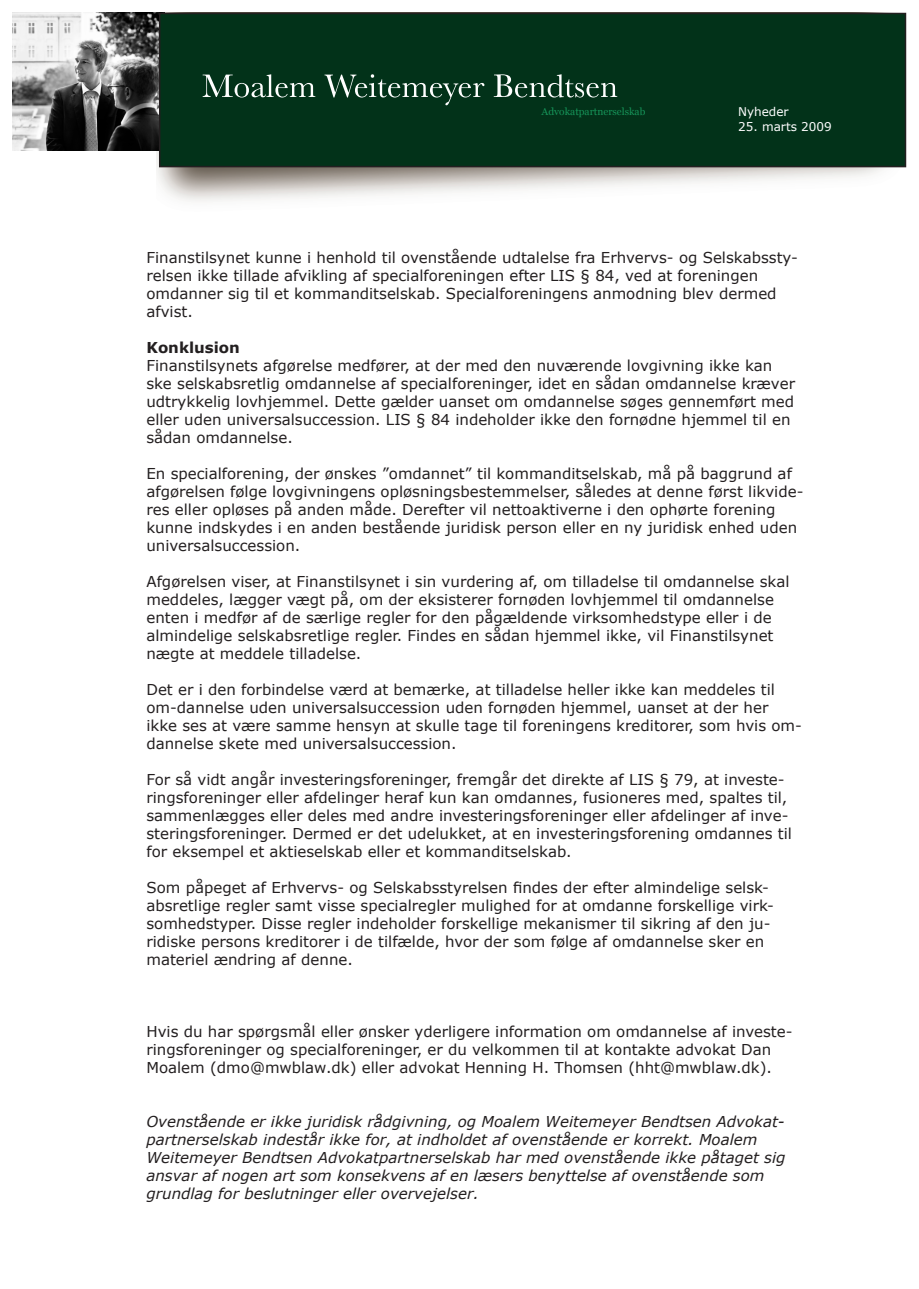
<style>
.page{position:relative;width:919px;height:1289px;background:#fff}
.page>*{position:absolute;margin:0;border:0;box-sizing:border-box;transform-origin:0 0}
.t1{font:15px/18px "Verdana";color:#231f20}
.t2{font:italic 15px/18px "Verdana";color:#231f20}
.t3{font:700 15px "Verdana";color:#231f20}
.t4{font:12px "Verdana";color:#fff}
.t5{font:10.2px "Georgia";color:#169459}
</style>
<div class="page">
<img style="left:157px;top:150px;width:749px;height:52px">
<img style="left:13px;top:13px;width:146px;height:137px">
<div style="left:160px;top:14px;width:745px;height:153px;background:#023219"></div>
<div style="left:159px;top:13px;width:747px;height:154px;border:2px solid #231f20"></div>
<svg style="left:203px;top:74px;width:112px;height:23px"></svg>
<svg style="left:324px;top:74px;width:160px;height:31px"></svg>
<svg style="left:493px;top:74px;width:124px;height:23px"></svg>
<p class="t5" style="left:541px;top:106px;width:105px">Advokatpartnerselskab</p>
<p class="t4" style="left:738px;top:104px;width:52px">Nyheder</p>
<p class="t4" style="left:738px;top:119px;width:95px">25. marts 2009</p>
<p class="t1" style="left:146px;top:248px;width:653px">Finanstilsynet kunne i henhold til ovenstående udtalelse fra Erhvervs- og Selskabssty&shy;relsen ikke tillade afvikling af specialforeningen efter LIS § 84, ved at foreningen omdanner sig til et kommanditselskab. Specialforeningens anmodning blev dermed afvist.</p>
<p class="t3" style="left:146px;top:337px;width:95px">Konklusion</p>
<p class="t1" style="left:146px;top:356px;width:650px">Finanstilsynets afgørelse medfører, at der med den nuværende lovgivning ikke kan ske selskabsretlig omdannelse af specialforeninger, idet en sådan omdannelse kræver udtrykkelig lovhjemmel. Dette gælder uanset om omdannelse søges gennemført med eller uden universalsuccession. LIS § 84 indeholder ikke den fornødne hjemmel til en sådan omdannelse.</p>
<p class="t1" style="left:146px;top:464px;width:658px">En specialforening, der ønskes ”omdannet” til kommanditselskab, må på baggrund af afgørelsen følge lovgivningens opløsningsbestemmelser, således at denne først likvide&shy;res eller opløses på anden måde. Derefter vil nettoaktiverne i den ophørte forening kunne indskydes i en anden bestående juridisk person eller en ny juridisk enhed uden universalsuccession.</p>
<p class="t1" style="left:146px;top:572px;width:644px">Afgørelsen viser, at Finanstilsynet i sin vurdering af, om tilladelse til omdannelse skal meddeles, lægger vægt på, om der eksisterer fornøden lovhjemmel til omdannelse enten i medfør af de særlige regler for den pågældende virksomhedstype eller i de almindelige selskabsretlige regler. Findes en sådan hjemmel ikke, vil Finanstilsynet nægte at meddele tilladelse.</p>
<p class="t1" style="left:146px;top:680px;width:657px">Det er i den forbindelse værd at bemærke, at tilladelse heller ikke kan meddeles til om-dannelse uden universalsuccession uden fornøden hjemmel, uanset at der her ikke ses at være samme hensyn at skulle tage til foreningens kreditorer, som hvis om&shy;dannelse skete med universalsuccession.</p>
<p class="t1" style="left:146px;top:770px;width:647px">For så vidt angår investeringsforeninger, fremgår det direkte af LIS § 79, at investe&shy;ringsforeninger eller afdelinger heraf kun kan omdannes, fusioneres med, spaltes til, sammenlægges eller deles med andre investeringsforeninger eller afdelinger af inve&shy;steringsforeninger. Dermed er det udelukket, at en investeringsforening omdannes til for eksempel et aktieselskab eller et kommanditselskab.</p>
<p class="t1" style="left:146px;top:878px;width:629px">Som påpeget af Erhvervs- og Selskabsstyrelsen findes der efter almindelige selsk&shy;absretlige regler samt visse specialregler mulighed for at omdanne forskellige virk&shy;somhedstyper. Disse regler indeholder forskellige mekanismer til sikring af den ju&shy;ridiske persons kreditorer i de tilfælde, hvor der som følge af omdannelse sker en materiel ændring af denne.</p>
<p class="t1" style="left:146px;top:1022px;width:647px">Hvis du har spørgsmål eller ønsker yderligere information om omdannelse af investe&shy;ringsforeninger og specialforeninger, er du velkommen til at kontakte advokat Dan<br>Moalem (dmo@mwblaw.dk) eller advokat Henning H. Thomsen (hht@mwblaw.dk).</p>
<p class="t2" style="left:146px;top:1112px;width:640px">Ovenstående er ikke juridisk rådgivning, og Moalem Weitemeyer Bendtsen Advokat&shy;partnerselskab indestår ikke for, at indholdet af ovenstående er korrekt. Moalem Weitemeyer Bendtsen Advokatpartnerselskab har med ovenstående ikke påtaget sig ansvar af nogen art som konsekvens af en læsers benyttelse af ovenstående som grundlag for beslutninger eller overvejelser.</p>
</div>
